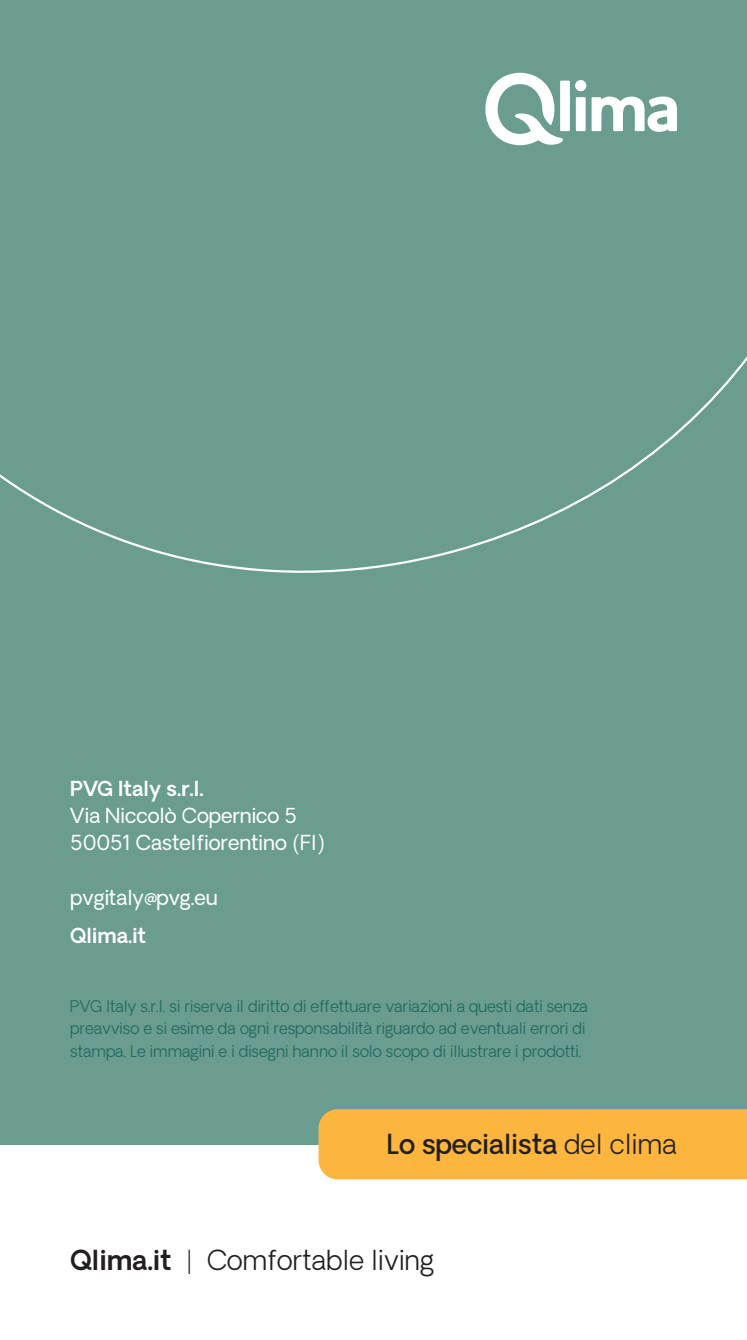
<style>
.page{position:relative;width:747px;height:1340px;background:#fff}
.page>*{position:absolute;margin:0;border:0;box-sizing:border-box;transform-origin:0 0}
.t1{font:300 27px "Oakes Grotesk";color:#231f20}
.t2{font:500 27px "Oakes Grotesk";color:#231f20}
.t3{font:20.25px/27px "Oakes Grotesk";color:#fff}
.t4{font:600 20.25px "Oakes Grotesk";color:#fff}
.t5{font:300 15.75px/22.5px "Oakes Grotesk";color:#21675f}
.s1{font-weight:300}
.s2{font-weight:600}
</style>
<div class="page">
<div style="left:0;top:0;width:746px;height:1144px;background:#6a9d8f"></div>
<svg style="left:0;top:72px;width:746px;height:501px"></svg>
<div style="left:318px;top:1109px;width:428px;height:70px;background:#fcb53d"></div>
<p class="t4" style="left:70px;top:776px;width:135px">PVG Italy s.r.l.</p>
<p class="t3" style="left:70px;top:803px;width:256px">Via Niccolò Copernico 5<br>50051 Castelfiorentino (FI)</p>
<p class="t3" style="left:70px;top:884px;width:149px">pvgitaly@pvg.eu</p>
<p class="t4" style="left:70px;top:922px;width:77px">Qlima.it</p>
<p class="t5" style="left:70px;top:995px;width:519px">PVG Italy s.r.l. si riserva il diritto di effettuare variazioni a questi dati senza preavviso e si esime da ogni responsabilità riguardo ad eventuali errori di stampa. Le immagini e i disegni hanno il solo scopo di illustrare i prodotti.</p>
<h1 class="t2" style="left:386px;top:1126px;width:291px">Lo specialista <span class="s1">del clima</span></h1>
<h1 class="t1" style="left:70px;top:1242px;width:365px"><span class="s2">Qlima.it</span> | Comfortable living</h1>
</div>
